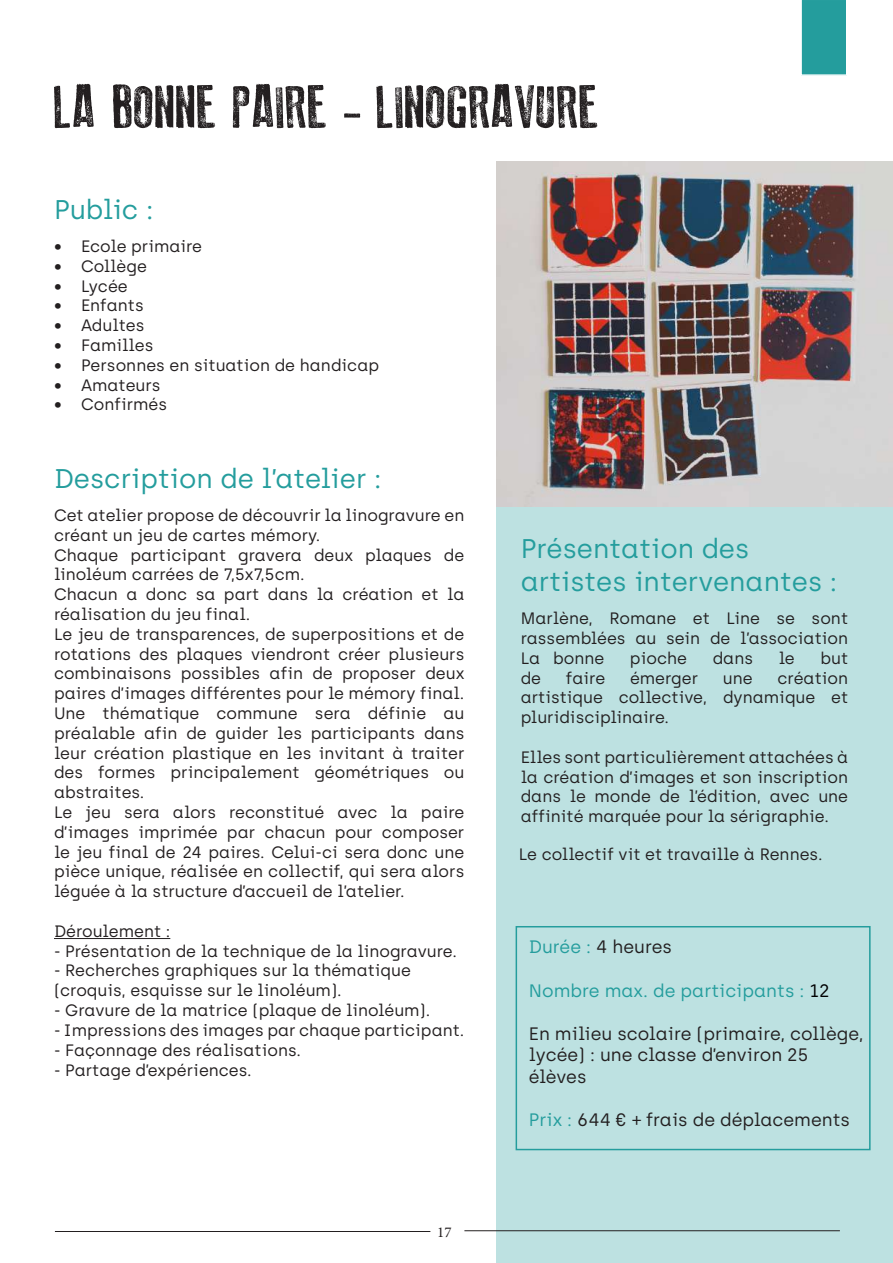
<style>
.page{position:relative;width:893px;height:1263px;background:#fff}
.page>*{position:absolute;margin:0;border:0;box-sizing:border-box;transform-origin:0 0}
.t1{font:60px "Old Press";color:#231f20}
.t2{font:27px/33px "Archia";color:#249d9d}
.t3{font:18px/21.6px "Archia";color:#231f20}
.t4{font:18px "Archia";color:#249d9d}
.t5{font:16.5px/19.8px "Archia";color:#231f20;text-align:justify}
.t6{font:15px "Minion Pro";color:#231f20}
.s1{color:#249d9d}
.s2{color:#000001}
</style>
<div class="page">
<div style="left:496px;top:200px;width:397px;height:1063px;background:#bde1e1"></div>
<img style="left:496px;top:162px;width:397px;height:344px">
<hr style="left:54px;top:938px;width:116px;height:1px;background:#231f20">
<div style="left:801px;top:0;width:46px;height:76px;background:#249d9d"></div>
<div style="left:516px;top:926px;width:355px;height:224px;border:2px solid #249d9d"></div>
<hr style="left:55px;top:1231px;width:375px;height:1px;background:#231f20">
<hr style="left:464px;top:1230px;width:376px;height:1px;background:#231f20">
<h1 class="t1" style="left:54px;top:74px;width:547px">LA BONNE PAIRE - LINOGRAVURE</h1>
<h2 class="t2" style="left:54px;top:193px;width:101px">Public :</h2>
<p class="t5" style="left:54px;top:236px;width:150px">• Ecole primaire</p>
<p class="t5" style="left:54px;top:256px;width:94px">• Collège</p>
<p class="t5" style="left:54px;top:276px;width:75px">• Lycée</p>
<p class="t5" style="left:54px;top:296px;width:91px">• Enfants</p>
<p class="t5" style="left:54px;top:315px;width:92px">• Adultes</p>
<p class="t5" style="left:54px;top:335px;width:101px">• Familles</p>
<p class="t5" style="left:54px;top:355px;width:327px">• Personnes en situation de handicap</p>
<p class="t5" style="left:54px;top:375px;width:108px">• Amateurs</p>
<p class="t5" style="left:54px;top:395px;width:115px">• Confirmés</p>
<h2 class="t2" style="left:54px;top:462px;width:329px">Description de l’atelier :</h2>
<p class="t5" style="left:54px;top:505px;width:412px;text-align:left">Cet atelier propose de découvrir la linogravure en créant un jeu de cartes mémory.<br>Chaque participant gravera deux plaques de linoléum carrées de 7,5x7,5cm.<br>Chacun a donc sa part dans la création et la réalisation du jeu final.<br>Le jeu de transparences, de superpositions et de rotations des plaques viendront créer plusieurs combinaisons possibles afin de proposer deux paires d’images différentes pour le mémory final.<br>Une thématique commune sera définie au préalable afin de guider les participants dans leur création plastique en les invitant à traiter des formes principalement géométriques ou abstraites.<br>Le jeu sera alors reconstitué avec la paire d’images imprimée par chacun pour composer le jeu final de 24 paires. Celui-ci sera donc une pièce unique, réalisée en collectif, qui sera alors léguée à la structure d’accueil de l’atelier.</p>
<p class="t5" style="left:54px;top:921px;width:118px">Déroulement :</p>
<p class="t5" style="left:54px;top:941px;width:404px">- Présentation de la technique de la linogravure.</p>
<p class="t5" style="left:54px;top:961px;width:358px">- Recherches graphiques sur la thématique (croquis, esquisse sur le linoléum).</p>
<p class="t5" style="left:54px;top:1000px;width:378px">- Gravure de la matrice (plaque de linoléum).</p>
<p class="t5" style="left:54px;top:1020px;width:412px">- Impressions des images par chaque participant.</p>
<p class="t5" style="left:54px;top:1040px;width:248px">- Façonnage des réalisations.</p>
<p class="t5" style="left:54px;top:1060px;width:199px">- Partage d’expériences.</p>
<p class="t6" style="left:437px;top:1222px;width:16px">17</p>
<h2 class="t2" style="left:521px;top:532px;width:318px">Présentation des artistes intervenantes :</h2>
<p class="t5" style="left:521px;top:608px;width:329px">Marlène, Romane et Line se sont rassemblées au sein de l’association La bonne</p>
<p class="t5" style="left:630px;top:648px;width:59px">pioche</p>
<p class="t5" style="left:713px;top:648px;width:42px">dans</p>
<p class="t5" style="left:779px;top:648px;width:18px">le</p>
<p class="t5" style="left:820px;top:648px;width:29px">but</p>
<p class="t5" style="left:521px;top:668px;width:22px">de</p>
<p class="t5" style="left:566px;top:668px;width:41px">faire</p>
<p class="t5" style="left:630px;top:668px;width:70px">émerger</p>
<p class="t5" style="left:723px;top:668px;width:31px">une</p>
<p class="t5" style="left:521px;top:668px;width:329px;text-indent:257px">création artistique collective, dynamique et pluridisciplinaire.</p>
<p class="t5" style="left:521px;top:747px;width:329px">Elles sont particulièrement attachées à la création d’images et son inscription dans le monde de l’édition, avec une affinité marquée pour la sérigraphie.</p>
<p class="t5" style="left:519px;top:845px;width:305px">Le collectif vit et travaille à Rennes.</p>
<p class="t3" style="left:529px;top:936px;width:145px"><span class="s1">Durée :</span> 4 heures</p>
<p class="t4" style="left:529px;top:979px;width:302px">Nombre max. de participants : <span class="s2">12</span></p>
<p class="t3" style="left:529px;top:1022px;width:336px">En milieu scolaire (primaire, collège, lycée) : une classe d’environ 25 élèves</p>
<p class="t3" style="left:529px;top:1109px;width:323px"><span class="s1">Prix :</span> 644 € + frais de déplacements</p>
</div>
